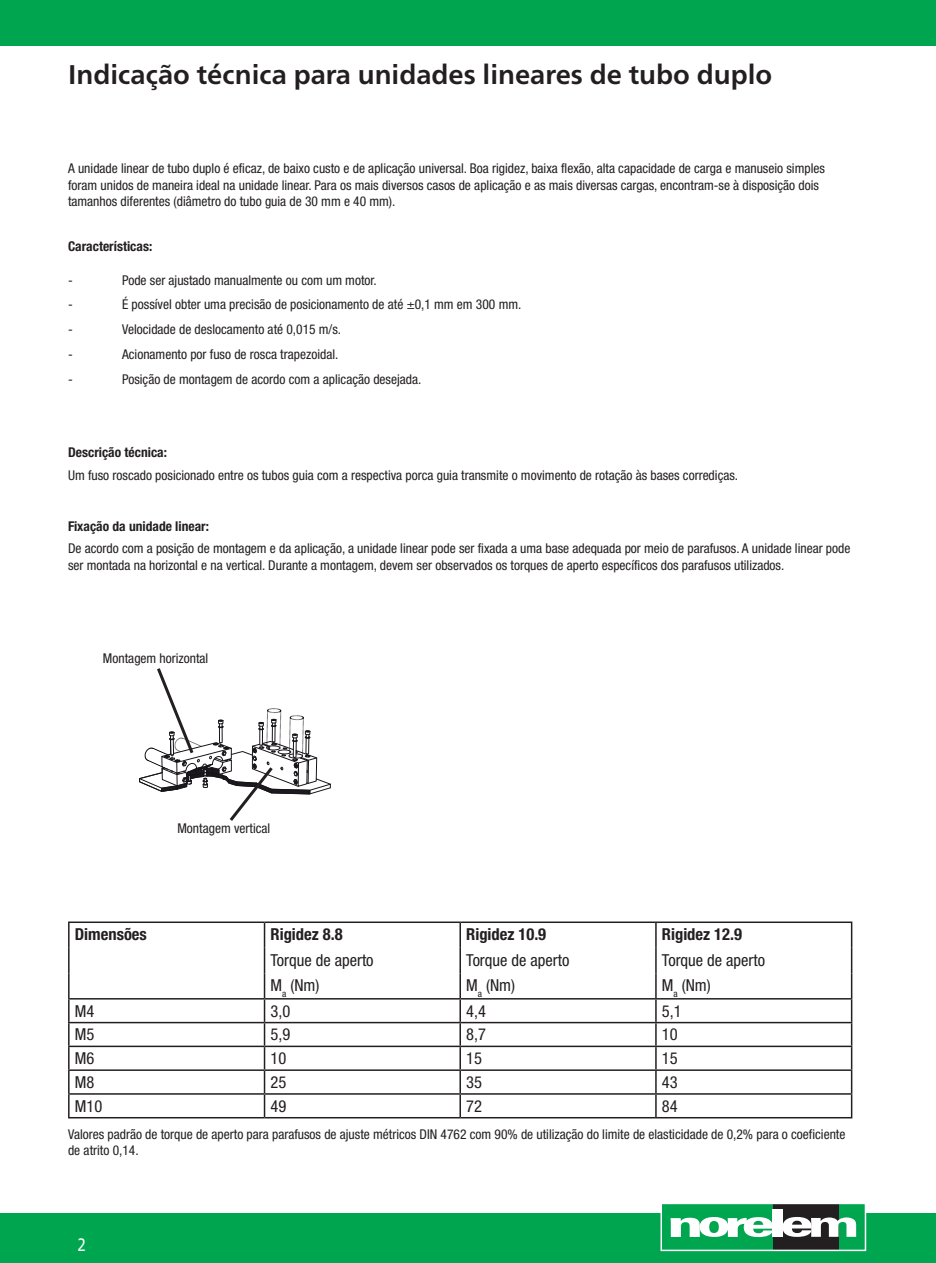
<style>
.page{position:relative;width:936px;height:1263px;background:#fff}
.page>*{position:absolute;margin:0;border:0;box-sizing:border-box;transform-origin:0 0}
.t1{font:700 27px "Frutiger Neue LTW1 G";color:#231f20}
.t2{font:18px "Frutiger Neue LTW1 G";color:#fff;scale:.81 1}
.t3{font:condensed 16.5px "Helvetica Neue LTW1 G";color:#231f20}
.t4{font:700 condensed 16.5px "Helvetica Neue LTW1 G";color:#231f20}
.t5{font:condensed 13.5px/16.2px "Helvetica Neue LTW1 G";color:#231f20}
.t6{font:700 condensed 13.5px "Helvetica Neue LTW1 G";color:#231f20}
</style>
<div class="page">
<div style="left:0;top:0;width:935px;height:46px;background:#00a54f"></div>
<div style="left:0;top:1213px;width:935px;height:50px;background:#00a54f"></div>
<div style="left:661px;top:1203px;width:204px;height:47px;background:#00a54f"></div>
<div style="left:772px;top:1203px;width:66px;height:47px;background:#231f20"></div>
<svg style="left:670px;top:1217px;width:102px;height:20px"></svg>
<div style="left:772px;top:1209px;width:11px;height:28px;background:#fff"></div>
<svg style="left:783px;top:1217px;width:73px;height:20px"></svg>
<div style="left:660px;top:1203px;width:206px;height:48px;border:2px solid #fff"></div>
<svg style="left:139px;top:668px;width:192px;height:153px"></svg>
<hr style="left:68px;top:999px;width:2px;height:23px;background:#231f20">
<hr style="left:459px;top:999px;width:2px;height:23px;background:#231f20">
<hr style="left:850px;top:999px;width:2px;height:23px;background:#231f20">
<hr style="left:68px;top:1022px;width:196px;height:1px;background:#231f20">
<hr style="left:68px;top:1023px;width:2px;height:22px;background:#231f20">
<hr style="left:264px;top:1022px;width:196px;height:1px;background:#231f20">
<hr style="left:460px;top:1022px;width:196px;height:1px;background:#231f20">
<hr style="left:459px;top:1023px;width:2px;height:22px;background:#231f20">
<hr style="left:656px;top:1022px;width:196px;height:1px;background:#231f20">
<hr style="left:850px;top:1023px;width:2px;height:22px;background:#231f20">
<hr style="left:68px;top:1045px;width:196px;height:2px;background:#231f20">
<hr style="left:68px;top:1047px;width:2px;height:22px;background:#231f20">
<hr style="left:264px;top:1045px;width:196px;height:2px;background:#231f20">
<hr style="left:460px;top:1045px;width:196px;height:2px;background:#231f20">
<hr style="left:459px;top:1047px;width:2px;height:22px;background:#231f20">
<hr style="left:656px;top:1045px;width:196px;height:2px;background:#231f20">
<hr style="left:850px;top:1047px;width:2px;height:22px;background:#231f20">
<hr style="left:68px;top:1069px;width:196px;height:2px;background:#231f20">
<hr style="left:68px;top:1071px;width:2px;height:22px;background:#231f20">
<hr style="left:264px;top:1069px;width:196px;height:2px;background:#231f20">
<hr style="left:460px;top:1069px;width:196px;height:2px;background:#231f20">
<hr style="left:459px;top:1071px;width:2px;height:22px;background:#231f20">
<hr style="left:656px;top:1069px;width:196px;height:2px;background:#231f20">
<hr style="left:850px;top:1071px;width:2px;height:22px;background:#231f20">
<hr style="left:68px;top:1093px;width:196px;height:2px;background:#231f20">
<hr style="left:68px;top:1095px;width:2px;height:22px;background:#231f20">
<hr style="left:264px;top:1093px;width:196px;height:2px;background:#231f20">
<hr style="left:460px;top:1093px;width:196px;height:2px;background:#231f20">
<hr style="left:459px;top:1095px;width:2px;height:22px;background:#231f20">
<hr style="left:656px;top:1093px;width:196px;height:2px;background:#231f20">
<hr style="left:850px;top:1095px;width:2px;height:22px;background:#231f20">
<hr style="left:68px;top:1117px;width:196px;height:1px;background:#231f20">
<hr style="left:264px;top:1117px;width:196px;height:1px;background:#231f20">
<hr style="left:460px;top:1117px;width:196px;height:1px;background:#231f20">
<hr style="left:656px;top:1117px;width:196px;height:1px;background:#231f20">
<hr style="left:68px;top:921px;width:196px;height:2px;background:#231f20">
<hr style="left:68px;top:923px;width:2px;height:25px;background:#231f20">
<hr style="left:68px;top:948px;width:2px;height:25px;background:#231f20">
<hr style="left:68px;top:973px;width:2px;height:25px;background:#231f20">
<hr style="left:68px;top:998px;width:196px;height:1px;background:#231f20">
<hr style="left:264px;top:921px;width:196px;height:2px;background:#231f20">
<svg style="left:264px;top:923px;width:1px;height:194px"></svg>
<hr style="left:264px;top:998px;width:196px;height:1px;background:#231f20">
<hr style="left:460px;top:921px;width:196px;height:2px;background:#231f20">
<hr style="left:459px;top:923px;width:2px;height:25px;background:#231f20">
<hr style="left:459px;top:948px;width:2px;height:25px;background:#231f20">
<hr style="left:459px;top:973px;width:2px;height:25px;background:#231f20">
<hr style="left:460px;top:998px;width:196px;height:1px;background:#231f20">
<hr style="left:656px;top:921px;width:196px;height:2px;background:#231f20">
<hr style="left:850px;top:923px;width:2px;height:25px;background:#231f20">
<hr style="left:850px;top:948px;width:2px;height:25px;background:#231f20">
<svg style="left:655px;top:923px;width:1px;height:194px"></svg>
<hr style="left:850px;top:973px;width:2px;height:25px;background:#231f20">
<hr style="left:656px;top:998px;width:196px;height:1px;background:#231f20">
<h1 class="t1" style="left:68px;top:59px;width:705px">Indicação técnica para unidades lineares de tubo duplo</h1>
<p class="t5" style="left:68px;top:161px;width:758px">A unidade linear de tubo duplo é eficaz, de baixo custo e de aplicação universal. Boa rigidez, baixa flexão, alta capacidade de carga e manuseio simples foram unidos de maneira ideal na unidade linear. Para os mais diversos casos de aplicação e as mais diversas cargas, encontram-se à disposição dois tamanhos diferentes (diâmetro do tubo guia de 30 mm e 40 mm).</p>
<p class="t6" style="left:68px;top:238px;width:86px">Características:</p>
<p class="t5" style="left:68px;top:272px;width:6px">-</p>
<p class="t5" style="left:122px;top:272px;width:256px">Pode ser ajustado manualmente ou com um motor.</p>
<p class="t5" style="left:68px;top:297px;width:6px">-</p>
<p class="t5" style="left:122px;top:297px;width:401px">É possível obter uma precisão de posicionamento de até ±0,1 mm em 300 mm.</p>
<p class="t5" style="left:68px;top:321px;width:6px">-</p>
<p class="t5" style="left:122px;top:321px;width:220px">Velocidade de deslocamento até 0,015 m/s.</p>
<p class="t5" style="left:68px;top:346px;width:6px">-</p>
<p class="t5" style="left:122px;top:346px;width:218px">Acionamento por fuso de rosca trapezoidal.</p>
<p class="t5" style="left:68px;top:371px;width:6px">-</p>
<p class="t5" style="left:122px;top:371px;width:301px">Posição de montagem de acordo com a aplicação desejada.</p>
<p class="t6" style="left:68px;top:444px;width:100px">Descrição técnica:</p>
<p class="t5" style="left:68px;top:467px;width:671px">Um fuso roscado posicionado entre os tubos guia com a respectiva porca guia transmite o movimento de rotação às bases corrediças.</p>
<p class="t6" style="left:68px;top:518px;width:142px">Fixação da unidade linear:</p>
<p class="t5" style="left:68px;top:541px;width:783px">De acordo com a posição de montagem e da aplicação, a unidade linear pode ser fixada a uma base adequada por meio de parafusos. A unidade linear pode ser montada na horizontal e na vertical. Durante a montagem, devem ser observados os torques de aperto específicos dos parafusos utilizados.</p>
<p class="t5" style="left:103px;top:650px;width:107px">Montagem horizontal</p>
<p class="t5" style="left:177px;top:820px;width:94px">Montagem vertical</p>
<p class="t4" style="left:75px;top:924px;width:74px">Dimensões</p>
<p class="t4" style="left:270px;top:924px;width:74px">Rigidez 8.8</p>
<p class="t4" style="left:466px;top:924px;width:81px">Rigidez 10.9</p>
<p class="t4" style="left:662px;top:924px;width:81px">Rigidez 12.9</p>
<p class="t3" style="left:270px;top:950px;width:105px">Torque de aperto</p>
<p class="t3" style="left:466px;top:950px;width:105px">Torque de aperto</p>
<p class="t3" style="left:662px;top:950px;width:105px">Torque de aperto</p>
<p class="t3" style="left:270px;top:975px;width:50px">M<sub>a</sub> (Nm)</p>
<p class="t3" style="left:466px;top:975px;width:50px">M<sub>a</sub> (Nm)</p>
<p class="t3" style="left:662px;top:975px;width:50px">M<sub>a</sub> (Nm)</p>
<p class="t3" style="left:75px;top:1001px;width:21px">M4</p>
<p class="t3" style="left:270px;top:1001px;width:21px">3,0</p>
<p class="t3" style="left:466px;top:1001px;width:21px">4,4</p>
<p class="t3" style="left:662px;top:1001px;width:21px">5,1</p>
<p class="t3" style="left:75px;top:1025px;width:21px">M5</p>
<p class="t3" style="left:270px;top:1025px;width:21px">5,9</p>
<p class="t3" style="left:466px;top:1025px;width:21px">8,7</p>
<p class="t3" style="left:662px;top:1025px;width:17px">10</p>
<p class="t3" style="left:75px;top:1048px;width:21px">M6</p>
<p class="t3" style="left:270px;top:1048px;width:17px">10</p>
<p class="t3" style="left:466px;top:1048px;width:17px">15</p>
<p class="t3" style="left:662px;top:1048px;width:17px">15</p>
<p class="t3" style="left:75px;top:1072px;width:21px">M8</p>
<p class="t3" style="left:270px;top:1072px;width:17px">25</p>
<p class="t3" style="left:466px;top:1072px;width:17px">35</p>
<p class="t3" style="left:662px;top:1072px;width:17px">43</p>
<p class="t3" style="left:75px;top:1096px;width:29px">M10</p>
<p class="t3" style="left:270px;top:1096px;width:17px">49</p>
<p class="t3" style="left:466px;top:1096px;width:17px">72</p>
<p class="t3" style="left:662px;top:1096px;width:17px">84</p>
<p class="t5" style="left:68px;top:1126px;width:778px">Valores padrão de torque de aperto para parafusos de ajuste métricos DIN 4762 com 90% de utilização do limite de elasticidade de 0,2% para o coeficiente de atrito 0,14.</p>
<h2 class="t2" style="left:78px;top:1231px;width:12px">2</h2>
</div>
